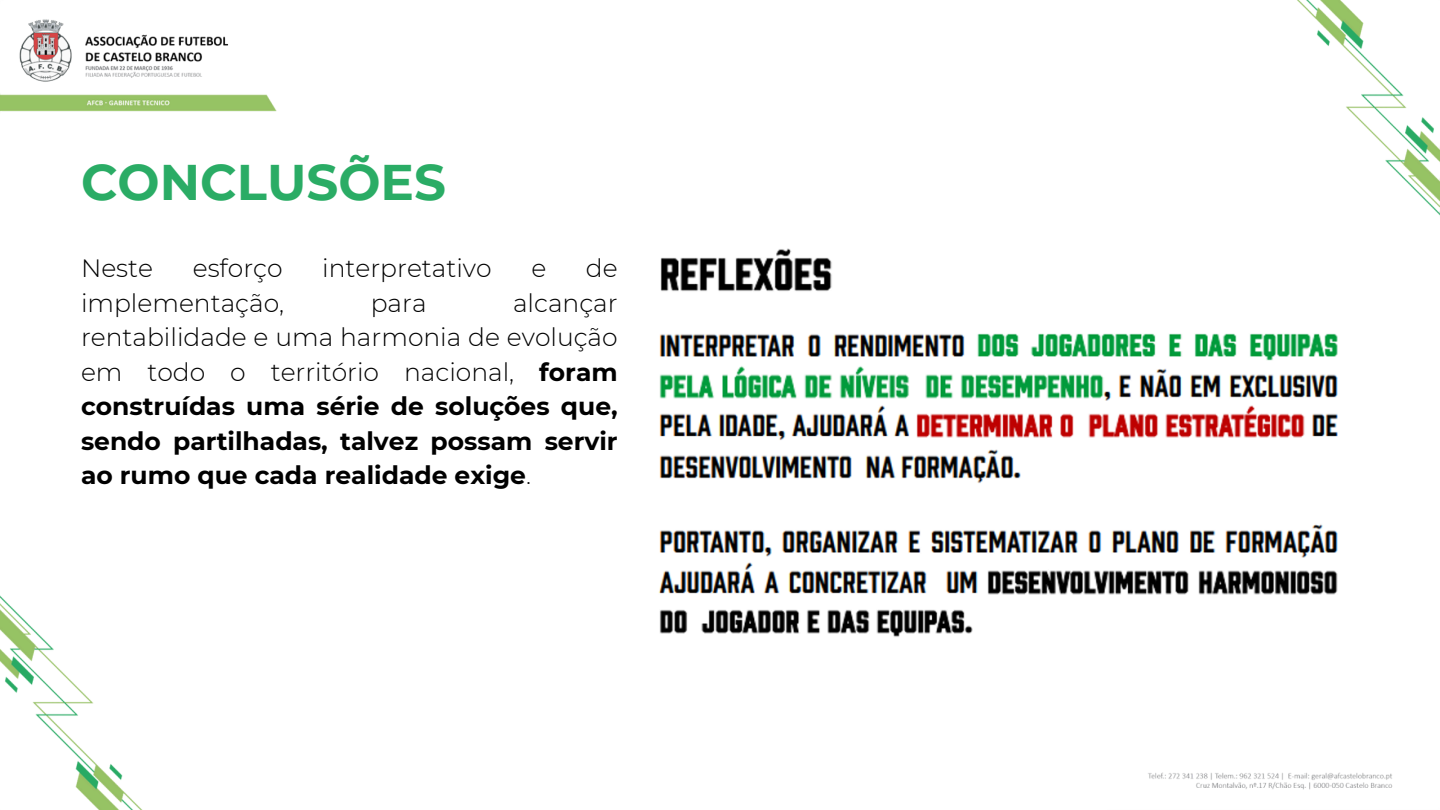
<style>
.page{position:relative;width:1440px;height:810px;background:#fff}
.page>*{position:absolute;margin:0;border:0;box-sizing:border-box;transform-origin:0 0}
.t1{font:700 50px "Montserrat";color:#2aac65}
.t2{font:700 25px/34.5px "Montserrat";color:#000;text-align:justify}
.t3{font:300 25px "Montserrat";color:#000}
.s1{font-weight:300}
</style>
<div class="page">
<img style="left:0;top:19px;width:277px;height:93px">
<img style="left:1148px;top:772px;width:245px;height:18px">
<img style="left:0;top:595px;width:143px;height:215px">
<img style="left:1297px;top:0;width:143px;height:216px">
<img style="left:658px;top:248px;width:680px;height:389px">
<p class="t1" style="left:81px;top:151px;width:366px">CONCLUSÕES</p>
<p class="t3" style="left:81px;top:253px;width:74px">Neste</p>
<p class="t3" style="left:193px;top:253px;width:91px">esforço</p>
<p class="t3" style="left:322px;top:253px;width:171px">interpretativo</p>
<p class="t3" style="left:531px;top:253px;width:16px">e</p>
<p class="t3" style="left:586px;top:253px;width:33px">de</p>
<p class="t3" style="left:81px;top:288px;width:205px">implementação,</p>
<p class="t3" style="left:371px;top:288px;width:57px">para</p>
<p class="t2" style="left:81px;top:286px;width:538px;text-indent:432px"><span class="s1">alcançar rentabilidade e uma harmonia de evolução em todo o território nacional,</span> foram construídas uma série de soluções que, sendo partilhadas, talvez possam servir ao rumo que cada realidade exige<span class="s1">.</span></p>
</div>
